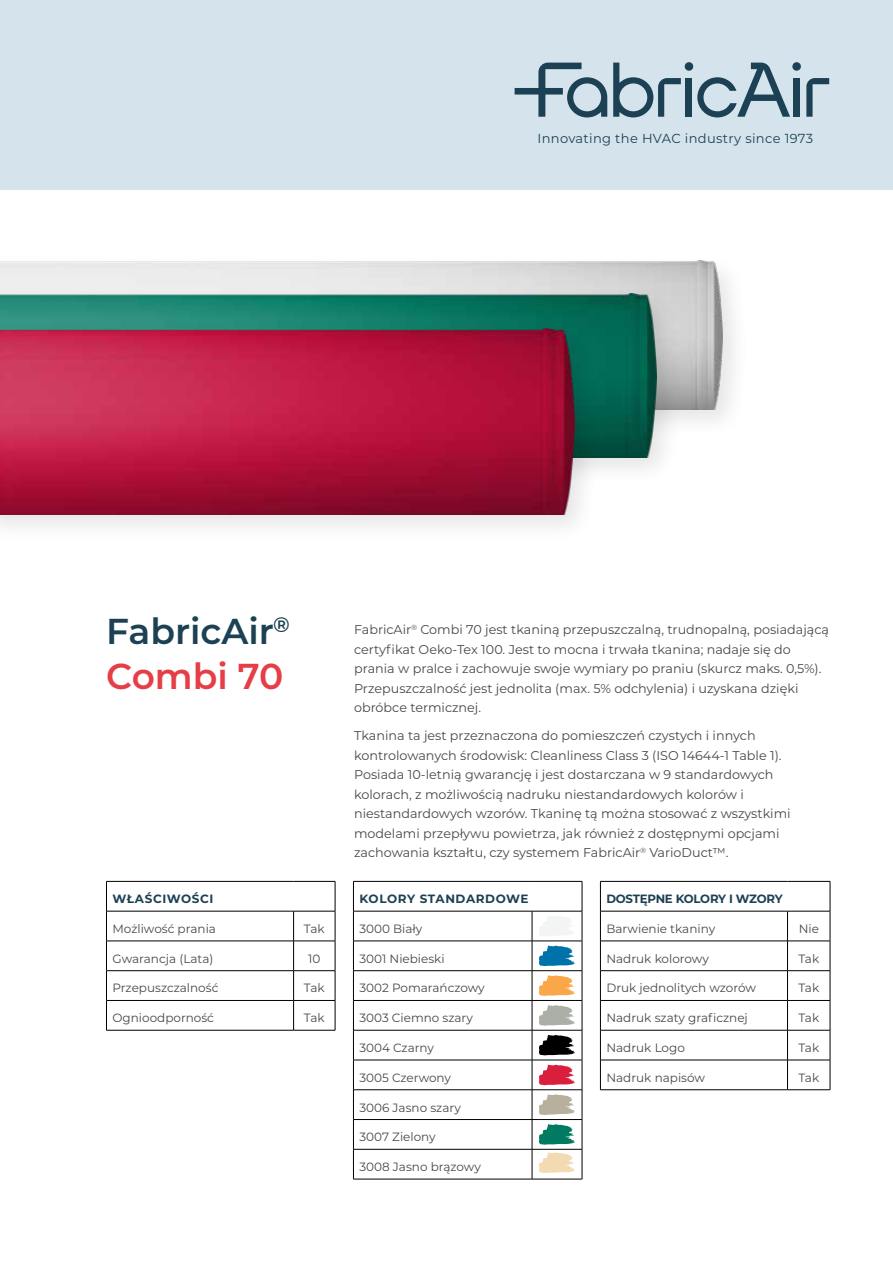
<style>
.page{position:relative;width:893px;height:1263px;background:#fff}
.page>*{position:absolute;margin:0;border:0;box-sizing:border-box;transform-origin:0 0}
.t1{font:600 36px/45px "Montserrat";color:#1d4154}
.t2{font:13.05px "Montserrat";letter-spacing:.025em;color:#1d4154}
.t3{font:12.75px/19.5px "Montserrat";color:#4a4746}
.t4{font:12px "Montserrat";color:#4a4746}
.t5{font:700 12px "Montserrat";letter-spacing:.035em;color:#1d4154}
.t6{font:700 12px "Montserrat";letter-spacing:-.025em;color:#1d4154}
.s1{color:#e63e47}
</style>
<div class="page">
<div style="left:0;top:0;width:893px;height:189px;background:#d5e4ec"></div>
<svg style="left:515px;top:63px;width:92px;height:54px"></svg>
<svg style="left:613px;top:62px;width:216px;height:55px"></svg>
<div style="left:0;top:253px;width:751px;height:186px;background:#000;opacity:.1"></div>
<img style="left:0;top:261px;width:723px;height:149px">
<div style="left:0;top:286px;width:685px;height:200px;background:#000;opacity:.1"></div>
<img style="left:0;top:294px;width:656px;height:163px">
<div style="left:0;top:321px;width:603px;height:222px;background:#000;opacity:.1"></div>
<img style="left:0;top:329px;width:574px;height:186px">
<hr style="left:106px;top:881px;width:1px;height:30px;background:#000">
<hr style="left:106px;top:881px;width:188px;height:1px;background:#000">
<hr style="left:294px;top:881px;width:41px;height:1px;background:#000">
<hr style="left:335px;top:881px;width:1px;height:30px;background:#000">
<hr style="left:106px;top:911px;width:1px;height:30px;background:#000">
<hr style="left:106px;top:911px;width:188px;height:1px;background:#000">
<hr style="left:294px;top:911px;width:41px;height:1px;background:#000">
<hr style="left:293px;top:911px;width:1px;height:30px;background:#000">
<hr style="left:335px;top:911px;width:1px;height:30px;background:#000">
<hr style="left:106px;top:941px;width:188px;height:1px;background:#000">
<hr style="left:294px;top:941px;width:41px;height:1px;background:#000">
<hr style="left:106px;top:970px;width:188px;height:1px;background:#000">
<hr style="left:294px;top:970px;width:41px;height:1px;background:#000">
<svg style="left:106px;top:941px;width:1px;height:89px"></svg>
<hr style="left:106px;top:1000px;width:188px;height:1px;background:#000">
<hr style="left:106px;top:1030px;width:188px;height:1px;background:#000">
<svg style="left:293px;top:941px;width:1px;height:89px"></svg>
<hr style="left:294px;top:1000px;width:41px;height:1px;background:#000">
<svg style="left:335px;top:941px;width:1px;height:89px"></svg>
<hr style="left:294px;top:1030px;width:41px;height:1px;background:#000">
<hr style="left:353px;top:970px;width:179px;height:1px;background:#000">
<hr style="left:532px;top:970px;width:50px;height:1px;background:#000">
<hr style="left:353px;top:1000px;width:179px;height:1px;background:#000">
<hr style="left:532px;top:1000px;width:50px;height:1px;background:#000">
<svg style="left:532px;top:942px;width:1px;height:88px"></svg>
<svg style="left:582px;top:941px;width:1px;height:89px"></svg>
<hr style="left:353px;top:1030px;width:179px;height:1px;background:#000">
<hr style="left:532px;top:1030px;width:50px;height:1px;background:#000">
<hr style="left:532px;top:1030px;width:1px;height:30px;background:#000">
<hr style="left:582px;top:1030px;width:1px;height:30px;background:#000">
<hr style="left:353px;top:1060px;width:179px;height:1px;background:#000">
<hr style="left:532px;top:1060px;width:50px;height:1px;background:#000">
<hr style="left:353px;top:1089px;width:179px;height:1px;background:#000">
<hr style="left:532px;top:1089px;width:50px;height:1px;background:#000">
<hr style="left:353px;top:1119px;width:179px;height:1px;background:#000">
<hr style="left:532px;top:1119px;width:50px;height:1px;background:#000">
<svg style="left:532px;top:1060px;width:1px;height:89px"></svg>
<svg style="left:582px;top:1060px;width:1px;height:89px"></svg>
<svg style="left:353px;top:942px;width:1px;height:88px"></svg>
<hr style="left:353px;top:1030px;width:1px;height:30px;background:#000">
<svg style="left:353px;top:1060px;width:1px;height:89px"></svg>
<hr style="left:353px;top:1149px;width:179px;height:1px;background:#000">
<hr style="left:353px;top:1149px;width:1px;height:30px;background:#000">
<hr style="left:532px;top:1149px;width:50px;height:1px;background:#000">
<hr style="left:532px;top:1149px;width:1px;height:30px;background:#000">
<hr style="left:582px;top:1149px;width:1px;height:30px;background:#000">
<hr style="left:353px;top:1179px;width:179px;height:1px;background:#000">
<hr style="left:532px;top:1179px;width:50px;height:1px;background:#000">
<hr style="left:353px;top:881px;width:179px;height:1px;background:#000">
<hr style="left:353px;top:881px;width:1px;height:30px;background:#000">
<hr style="left:532px;top:881px;width:50px;height:1px;background:#000">
<hr style="left:582px;top:881px;width:1px;height:30px;background:#000">
<hr style="left:353px;top:911px;width:179px;height:1px;background:#000">
<hr style="left:353px;top:911px;width:1px;height:30px;background:#000">
<hr style="left:532px;top:911px;width:50px;height:1px;background:#000">
<hr style="left:532px;top:911px;width:1px;height:30px;background:#000">
<hr style="left:582px;top:911px;width:1px;height:30px;background:#000">
<hr style="left:353px;top:941px;width:179px;height:1px;background:#000">
<hr style="left:532px;top:941px;width:50px;height:1px;background:#000">
<svg style="left:539px;top:916px;width:35px;height:20px"></svg>
<svg style="left:539px;top:945px;width:36px;height:21px"></svg>
<svg style="left:539px;top:975px;width:36px;height:21px"></svg>
<svg style="left:539px;top:1005px;width:36px;height:20px"></svg>
<svg style="left:539px;top:1034px;width:36px;height:21px"></svg>
<svg style="left:539px;top:1064px;width:36px;height:21px"></svg>
<svg style="left:539px;top:1094px;width:36px;height:21px"></svg>
<svg style="left:539px;top:1124px;width:36px;height:21px"></svg>
<svg style="left:539px;top:1152px;width:36px;height:21px"></svg>
<hr style="left:600px;top:970px;width:187px;height:1px;background:#000">
<hr style="left:787px;top:970px;width:43px;height:1px;background:#000">
<hr style="left:600px;top:1000px;width:187px;height:1px;background:#000">
<svg style="left:600px;top:942px;width:1px;height:88px"></svg>
<hr style="left:787px;top:1000px;width:43px;height:1px;background:#000">
<svg style="left:787px;top:942px;width:1px;height:88px"></svg>
<svg style="left:830px;top:941px;width:1px;height:89px"></svg>
<hr style="left:600px;top:1030px;width:187px;height:1px;background:#000">
<hr style="left:600px;top:1030px;width:1px;height:30px;background:#000">
<hr style="left:787px;top:1030px;width:43px;height:1px;background:#000">
<hr style="left:787px;top:1030px;width:1px;height:30px;background:#000">
<hr style="left:830px;top:1030px;width:1px;height:30px;background:#000">
<hr style="left:600px;top:1060px;width:187px;height:1px;background:#000">
<svg style="left:600px;top:1060px;width:1px;height:29px"></svg>
<hr style="left:787px;top:1060px;width:43px;height:1px;background:#000">
<svg style="left:787px;top:1060px;width:1px;height:29px"></svg>
<svg style="left:830px;top:1060px;width:1px;height:29px"></svg>
<hr style="left:600px;top:1089px;width:187px;height:1px;background:#000">
<hr style="left:787px;top:1089px;width:43px;height:1px;background:#000">
<hr style="left:600px;top:881px;width:187px;height:1px;background:#000">
<hr style="left:600px;top:881px;width:1px;height:30px;background:#000">
<hr style="left:787px;top:881px;width:43px;height:1px;background:#000">
<hr style="left:830px;top:881px;width:1px;height:30px;background:#000">
<hr style="left:600px;top:911px;width:187px;height:1px;background:#000">
<hr style="left:600px;top:911px;width:1px;height:30px;background:#000">
<hr style="left:787px;top:911px;width:43px;height:1px;background:#000">
<hr style="left:787px;top:911px;width:1px;height:30px;background:#000">
<hr style="left:830px;top:911px;width:1px;height:30px;background:#000">
<hr style="left:600px;top:941px;width:187px;height:1px;background:#000">
<hr style="left:787px;top:941px;width:43px;height:1px;background:#000">
<p class="t2" style="left:537px;top:129px;width:277px">Innovating the HVAC industry since 1973</p>
<h1 class="t1" style="left:106px;top:607px;width:185px">FabricAir<sup>®<br></sup><span class="s1">Combi 70</span></h1>
<p class="t3" style="left:354px;top:619px;width:477px">FabricAir<sup>®</sup> Combi 70 jest tkaniną przepuszczalną, trudnopalną, posiadającą certyfikat Oeko-Tex 100. Jest to mocna i trwała tkanina; nadaje się do prania w pralce i zachowuje swoje wymiary po praniu (skurcz maks. 0,5%).<br>Przepuszczalność jest jednolita (max. 5% odchylenia) i uzyskana dzięki obróbce termicznej.</p>
<p class="t3" style="left:354px;top:725px;width:438px">Tkanina ta jest przeznaczona do pomieszczeń czystych i innych kontrolowanych środowisk: Cleanliness Class 3 (ISO 14644-1 Table 1).<br>Posiada 10-letnią gwarancję i jest dostarczana w 9 standardowych kolorach, z możliwością nadruku niestandardowych kolorów i niestandardowych wzorów. Tkaninę tą można stosować z wszystkimi modelami przepływu powietrza, jak również z dostępnymi opcjami zachowania kształtu, czy systemem FabricAir<sup>®</sup> VarioDuct™.</p>
<p class="t5" style="left:112px;top:890px;width:102px">WŁAŚCIWOŚCI</p>
<p class="t4" style="left:112px;top:920px;width:105px">Możliwość prania</p>
<p class="t4" style="left:304px;top:920px;width:22px">Tak</p>
<p class="t4" style="left:112px;top:950px;width:102px">Gwarancja (Lata)</p>
<p class="t4" style="left:308px;top:950px;width:14px">10</p>
<p class="t4" style="left:112px;top:980px;width:107px">Przepuszczalność</p>
<p class="t4" style="left:304px;top:980px;width:22px">Tak</p>
<p class="t4" style="left:112px;top:1010px;width:103px">Ognioodporność</p>
<p class="t4" style="left:304px;top:1010px;width:22px">Tak</p>
<p class="t5" style="left:359px;top:890px;width:171px">KOLORY STANDARDOWE</p>
<p class="t4" style="left:359px;top:920px;width:64px">3000 Biały</p>
<p class="t4" style="left:359px;top:950px;width:87px">3001 Niebieski</p>
<p class="t4" style="left:359px;top:980px;width:127px">3002 Pomarańczowy</p>
<p class="t4" style="left:359px;top:1010px;width:115px">3003 Ciemno szary</p>
<p class="t4" style="left:359px;top:1039px;width:76px">3004 Czarny</p>
<p class="t4" style="left:359px;top:1069px;width:93px">3005 Czerwony</p>
<p class="t4" style="left:359px;top:1099px;width:103px">3006 Jasno szary</p>
<p class="t4" style="left:359px;top:1129px;width:78px">3007 Zielony</p>
<p class="t4" style="left:359px;top:1158px;width:123px">3008 Jasno brązowy</p>
<p class="t6" style="left:606px;top:890px;width:178px">DOSTĘPNE KOLORY I WZORY</p>
<p class="t4" style="left:606px;top:920px;width:110px">Barwienie tkaniny</p>
<p class="t4" style="left:799px;top:920px;width:22px">Nie</p>
<p class="t4" style="left:606px;top:950px;width:104px">Nadruk kolorowy</p>
<p class="t4" style="left:798px;top:950px;width:22px">Tak</p>
<p class="t4" style="left:606px;top:980px;width:151px">Druk jednolitych wzorów</p>
<p class="t4" style="left:798px;top:980px;width:22px">Tak</p>
<p class="t4" style="left:606px;top:1010px;width:143px">Nadruk szaty graficznej</p>
<p class="t4" style="left:798px;top:1010px;width:22px">Tak</p>
<p class="t4" style="left:606px;top:1039px;width:80px">Nadruk Logo</p>
<p class="t4" style="left:798px;top:1039px;width:22px">Tak</p>
<p class="t4" style="left:606px;top:1069px;width:100px">Nadruk napisów</p>
<p class="t4" style="left:798px;top:1069px;width:22px">Tak</p>
</div>
